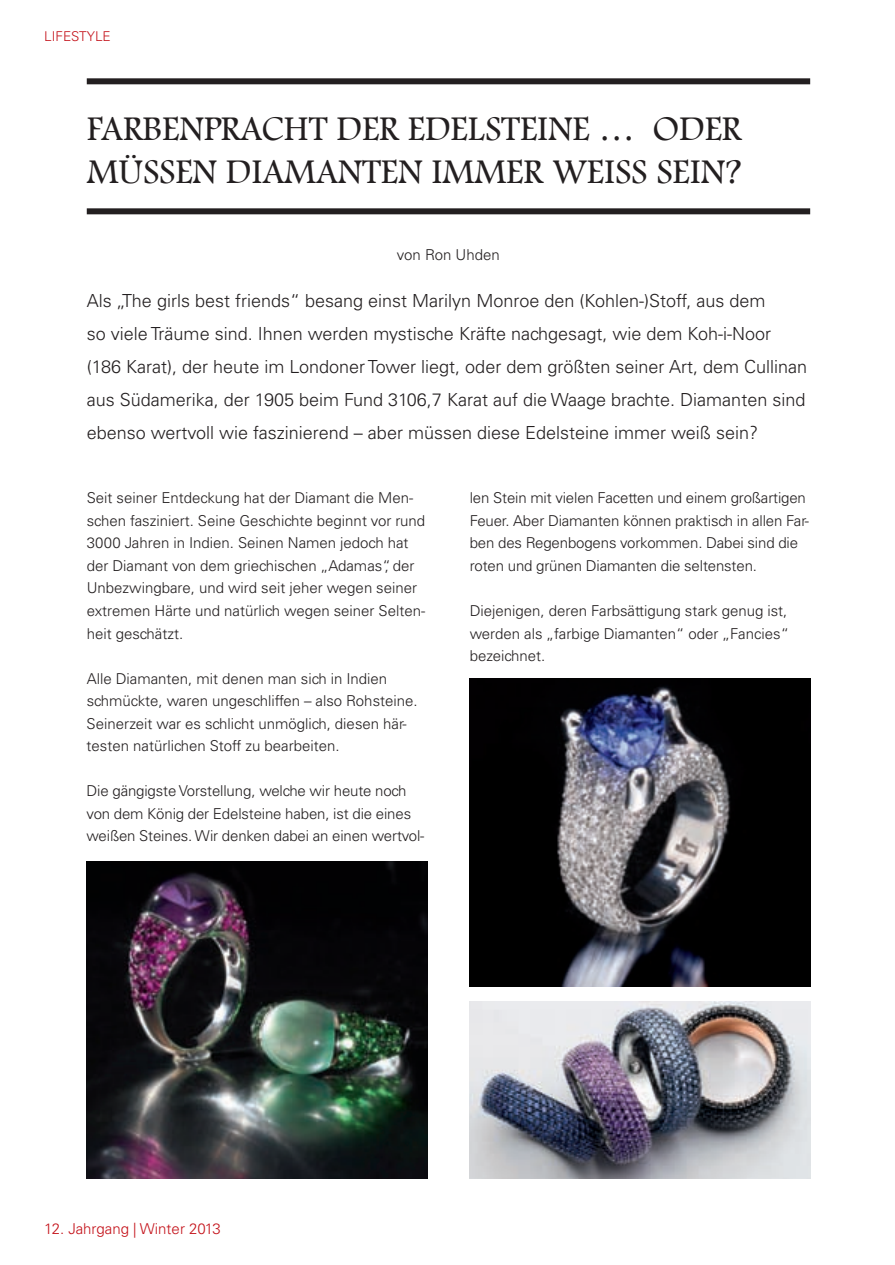
<style>
.page{position:relative;width:895px;height:1265px;background:#fff}
.page>*{position:absolute;margin:0;border:0;box-sizing:border-box;transform-origin:0 0}
.t1{font:36px/43.2px "Footlight MT Light";color:#231f20}
.t2{font:300 18px/33px "Univers LT";color:#231f20}
.t3{font:300 15px/22.5px "Univers LT";color:#231f20}
.t4{font:300 15px "Univers LT";color:#c4121a}
.t5{font:300 13.5px "Univers LT";color:#c4121a}
</style>
<div class="page">
<div style="left:87px;top:78px;width:723px;height:6px;background:#231f20"></div>
<div style="left:87px;top:208px;width:723px;height:6px;background:#231f20"></div>
<img style="left:469px;top:678px;width:341px;height:309px">
<img style="left:87px;top:861px;width:340px;height:317px">
<img style="left:469px;top:1002px;width:341px;height:176px">
<p class="t5" style="left:44px;top:28px;width:68px">liFEStYlE</p>
<h1 class="t1" style="left:87px;top:106px;width:656px">FARBENPRACHT DER EDELSTEINE … ODER<br>MÜSSEN DIAMANTEN IMMER WEISS SEIN?</h1>
<p class="t3" style="left:397px;top:243px;width:104px">von ron Uhden</p>
<p class="t2" style="left:87px;top:284px;width:721px">als „the girls best friends“ besang einst Marilyn Monroe den (Kohlen-)Stoff, aus dem<br>so viele träume sind. ihnen werden mystische Kräfte nachgesagt, wie dem Koh-i-Noor (186 Karat), der heute im londoner tower liegt, oder dem größten seiner art, dem Cullinan aus Südamerika, der 1905 beim Fund 3106,7 Karat auf die Waage brachte. diamanten sind ebenso wertvoll wie faszinierend – aber müssen diese Edelsteine immer weiß sein?</p>
<p class="t3" style="left:87px;top:487px;width:340px">Seit seiner Entdeckung hat der diamant die Men&shy;schen fasziniert. Seine Geschichte beginnt vor rund 3000 Jahren in indien. Seinen Namen jedoch hat der diamant von dem griechischen „adamas“, der Unbezwingbare, und wird seit jeher wegen seiner extremen Härte und natürlich wegen seiner Selten&shy;heit geschätzt.</p>
<p class="t3" style="left:87px;top:667px;width:332px">alle diamanten, mit denen man sich in indien schmückte, waren ungeschliffen – also rohsteine.<br>Seinerzeit war es schlicht unmöglich, diesen här&shy;testen natürlichen Stoff zu bearbeiten.</p>
<p class="t3" style="left:87px;top:780px;width:339px">die gängigste Vorstellung, welche wir heute noch von dem König der Edelsteine haben, ist die eines weißen Steines. Wir denken dabei an einen wertvol-</p>
<p class="t3" style="left:469px;top:487px;width:340px">len Stein mit vielen Facetten und einem großartigen Feuer. aber diamanten können praktisch in allen Far&shy;ben des regenbogens vorkommen. dabei sind die roten und grünen diamanten die seltensten.</p>
<p class="t3" style="left:469px;top:599px;width:321px;text-align:justify">diejenigen, deren Farbsättigung stark genug ist, werden als „farbige diamanten“ oder „Fancies“ bezeichnet.</p>
<p class="t4" style="left:44px;top:1219px;width:178px">12. Jahrgang | Winter 2013</p>
</div>
